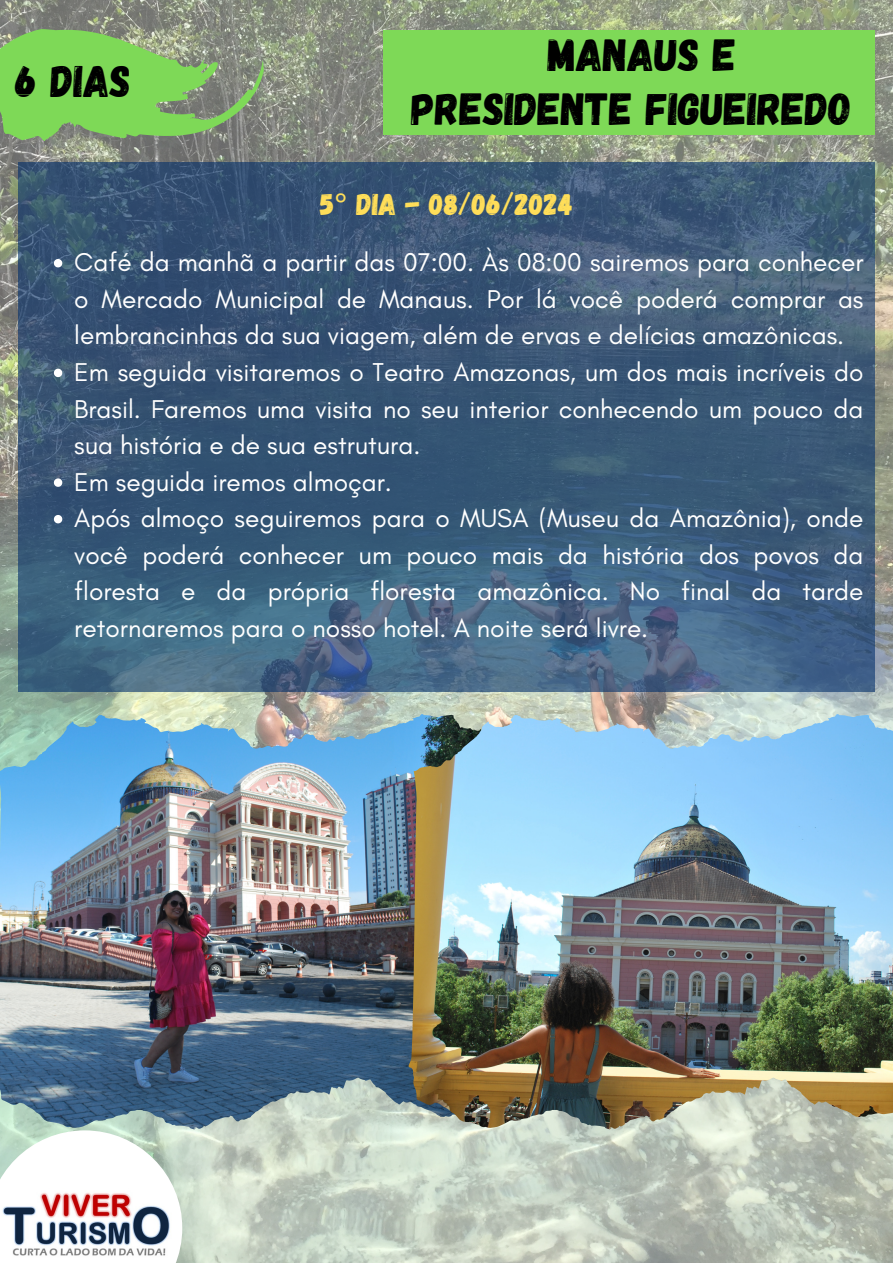
<style>
.page{position:relative;width:893px;height:1263px;background:#fff}
.page>*{position:absolute;margin:0;border:0;box-sizing:border-box;transform-origin:0 0}
.t1{font:45px "Gagalin";color:#000}
.t2{font:44.17px "Gagalin";color:#000}
.t3{font:30px "Gagalin";color:#ffde59}
.t4{font:26.25px/36.6px "Glacial Indifference";color:#fff;text-align:justify}
.s1{font-family:"Noto Sans"}
</style>
<div class="page">
<img style="left:0;top:0;width:893px;height:1263px">
<img style="left:0;top:1130px;width:182px;height:133px">
<svg style="left:18px;top:162px;width:857px;height:529px;background:#3c5b79"></svg>
<img style="left:107px;top:714px;width:377px;height:367px">
<img style="left:522px;top:714px;width:371px;height:367px">
<svg style="left:0;top:29px;width:264px;height:112px;background:#82bc66"></svg>
<div style="left:384px;top:30px;width:491px;height:104px;background:#7ed957"></div>
<svg style="left:54px;top:259px;width:8px;height:8px"></svg>
<svg style="left:54px;top:369px;width:8px;height:8px"></svg>
<svg style="left:54px;top:478px;width:8px;height:9px"></svg>
<svg style="left:54px;top:515px;width:8px;height:8px"></svg>
<p class="t2" style="left:16px;top:52px;width:117px">6 DIAS</p>
<p class="t1" style="left:548px;top:26px;width:190px">MANAUS E</p>
<p class="t1" style="left:411px;top:80px;width:442px">PRESIDENTE FIGUEIREDO</p>
<p class="t3" style="left:320px;top:184px;width:254px">5<span class="s1">°</span> DIA - 08/06/2024</p>
<p class="t4" style="left:74px;top:244px;width:790px">Café da manhã a partir das 07:00. Às 08:00 sairemos para conhecer o Mercado Municipal de Manaus. Por lá você poderá comprar as lembrancinhas da sua viagem, além de ervas e delícias amazônicas.</p>
<p class="t4" style="left:74px;top:354px;width:790px">Em seguida visitaremos o Teatro Amazonas, um dos mais incríveis do Brasil. Faremos uma visita no seu interior conhecendo um pouco da sua história e de sua estrutura.</p>
<p class="t4" style="left:74px;top:463px;width:319px">Em seguida iremos almoçar.</p>
<p class="t4" style="left:74px;top:500px;width:790px">Após almoço seguiremos para o MUSA (Museu da Amazônia), onde você poderá conhecer um pouco mais da história dos povos da floresta e da própria floresta amazônica. No final da tarde retornaremos para o nosso hotel. A noite será livre.</p>
</div>
